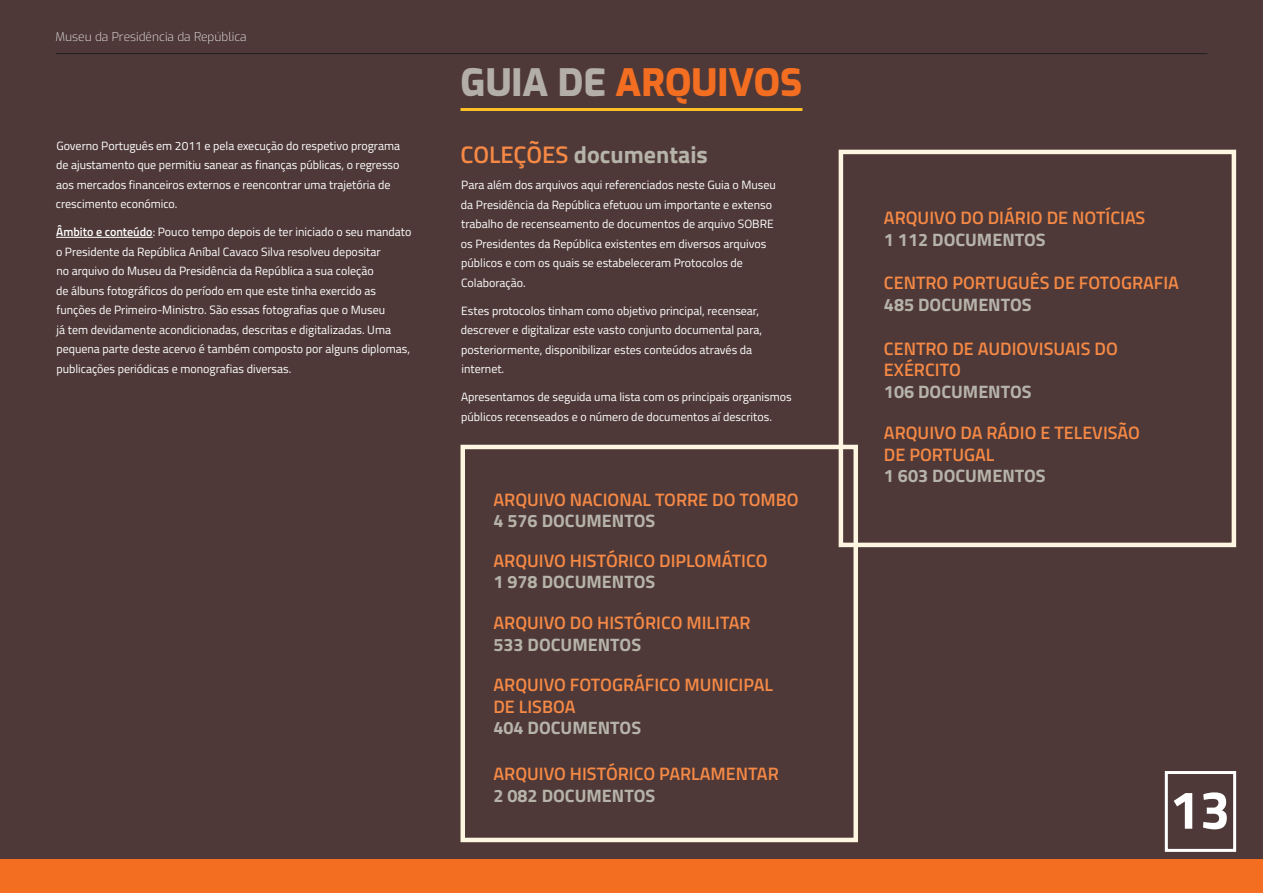
<style>
.page{position:relative;width:1263px;height:893px;background:#4e3938}
.page>*{position:absolute;margin:0;border:0;box-sizing:border-box;transform-origin:0 0}
.t1{font:700 54px "Titillium Web";color:#fff}
.t2{font:800 37.5px "Exo";color:#f36e21}
.t3{font:700 24px "Titillium Web";color:#b6b3a9}
.t4{font:600 18px/21.6px "Titillium Web";color:#f68945}
.t5{font:700 18px "Titillium Web";color:#b6b3a9}
.t6{font:12px/19.5px "Titillium Web";color:#fff}
.t7{font:200 12px "Exo";color:#fff}
.s1{font-weight:600}
.s2{color:#b3afa8}
.s3{font-weight:600;color:#f68945}
</style>
<div class="page">
<hr style="left:56px;top:53px;width:1151px;height:1px;background:#231f20">
<hr style="left:460px;top:108px;width:342px;height:3px;background:#fbc026">
<div style="left:1165px;top:771px;width:71px;height:81px;border:3px solid #fff"></div>
<hr style="left:56px;top:237px;width:97px;height:1px;background:#fff">
<div style="left:0;top:860px;width:1263px;height:33px;background:#f36e21"></div>
<div style="left:460px;top:445px;width:398px;height:397px;border:4px solid #fef6e1"></div>
<div style="left:839px;top:150px;width:397px;height:397px;border:4px solid #fef6e1"></div>
<p class="t7" style="left:56px;top:28px;width:193px">Museu da Presidência da República</p>
<p class="t6" style="left:56px;top:135px;width:346px">Governo Português em 2011 e pela execução do respetivo programa de ajustamento que permitiu sanear as finanças públicas, o regresso aos mercados financeiros externos e reencontrar uma trajetória de crescimento económico.</p>
<p class="t6" style="left:56px;top:222px;width:357px"><span class="s1">Âmbito e conteúdo</span>: Pouco tempo depois de ter iniciado o seu mandato o Presidente da República Aníbal Cavaco Silva resolveu depositar<br>no arquivo do Museu da Presidência da República a sua coleção<br>de álbuns fotográficos do período em que este tinha exercido as funções de Primeiro-Ministro. São essas fotografias que o Museu<br>já tem devidamente acondicionadas, descritas e digitalizadas. Uma pequena parte deste acervo é também composto por alguns diplomas, publicações periódicas e monografias diversas.</p>
<h2 class="t2" style="left:460px;top:56px;width:343px"><span class="s2">GUIA DE</span> ARQUIVOS</h2>
<h3 class="t3" style="left:460px;top:137px;width:249px"><span class="s3">COLEÇÕES</span> documentais</h3>
<p class="t6" style="left:461px;top:175px;width:316px">Para além dos arquivos aqui referenciados neste Guia o Museu da Presidência da República efetuou um importante e extenso trabalho de recenseamento de documentos de arquivo SOBRE os Presidentes da República existentes em diversos arquivos públicos e com os quais se estabeleceram Protocolos de Colaboração.</p>
<p class="t6" style="left:461px;top:300px;width:303px">Estes protocolos tinham como objetivo principal, recensear, descrever e digitalizar este vasto conjunto documental para, posteriormente, disponibilizar estes conteúdos através da internet.</p>
<p class="t6" style="left:461px;top:387px;width:332px">Apresentamos de seguida uma lista com os principais organismos públicos recenseados e o número de documentos aí descritos.</p>
<h3 class="t4" style="left:493px;top:487px;width:307px">ARQUIVO NACIONAL TORRE DO TOMBO</h3>
<h3 class="t5" style="left:493px;top:507px;width:163px">4 576 DOCUMENTOS</h3>
<h3 class="t4" style="left:493px;top:549px;width:276px">ARQUIVO HISTÓRICO DIPLOMÁTICO</h3>
<h3 class="t5" style="left:493px;top:568px;width:163px">1 978 DOCUMENTOS</h3>
<h3 class="t4" style="left:493px;top:611px;width:259px">ARQUIVO DO HISTÓRICO MILITAR</h3>
<h3 class="t5" style="left:493px;top:631px;width:149px">533 DOCUMENTOS</h3>
<h3 class="t4" style="left:493px;top:673px;width:281px">ARQUIVO FOTOGRÁFICO MUNICIPAL<br>DE LISBOA</h3>
<h3 class="t5" style="left:493px;top:714px;width:149px">404 DOCUMENTOS</h3>
<h3 class="t4" style="left:493px;top:762px;width:287px">ARQUIVO HISTÓRICO PARLAMENTAR</h3>
<h3 class="t5" style="left:493px;top:782px;width:163px">2 082 DOCUMENTOS</h3>
<h3 class="t4" style="left:884px;top:206px;width:263px">ARQUIVO DO DIÁRIO DE NOTÍCIAS</h3>
<h3 class="t5" style="left:884px;top:226px;width:163px">1 112 DOCUMENTOS</h3>
<h3 class="t4" style="left:884px;top:271px;width:297px">CENTRO PORTUGUÊS DE FOTOGRAFIA</h3>
<h3 class="t5" style="left:884px;top:291px;width:149px">485 DOCUMENTOS</h3>
<h3 class="t4" style="left:884px;top:337px;width:235px">CENTRO DE AUDIOVISUAIS DO<br>EXÉRCITO</h3>
<h3 class="t5" style="left:884px;top:378px;width:149px">106 DOCUMENTOS</h3>
<h3 class="t4" style="left:884px;top:421px;width:257px">ARQUIVO DA RÁDIO E TELEVISÃO<br>DE PORTUGAL</h3>
<h3 class="t5" style="left:884px;top:462px;width:163px">1 603 DOCUMENTOS</h3>
<h1 class="t1" style="left:1170px;top:768px;width:62px">13</h1>
</div>
